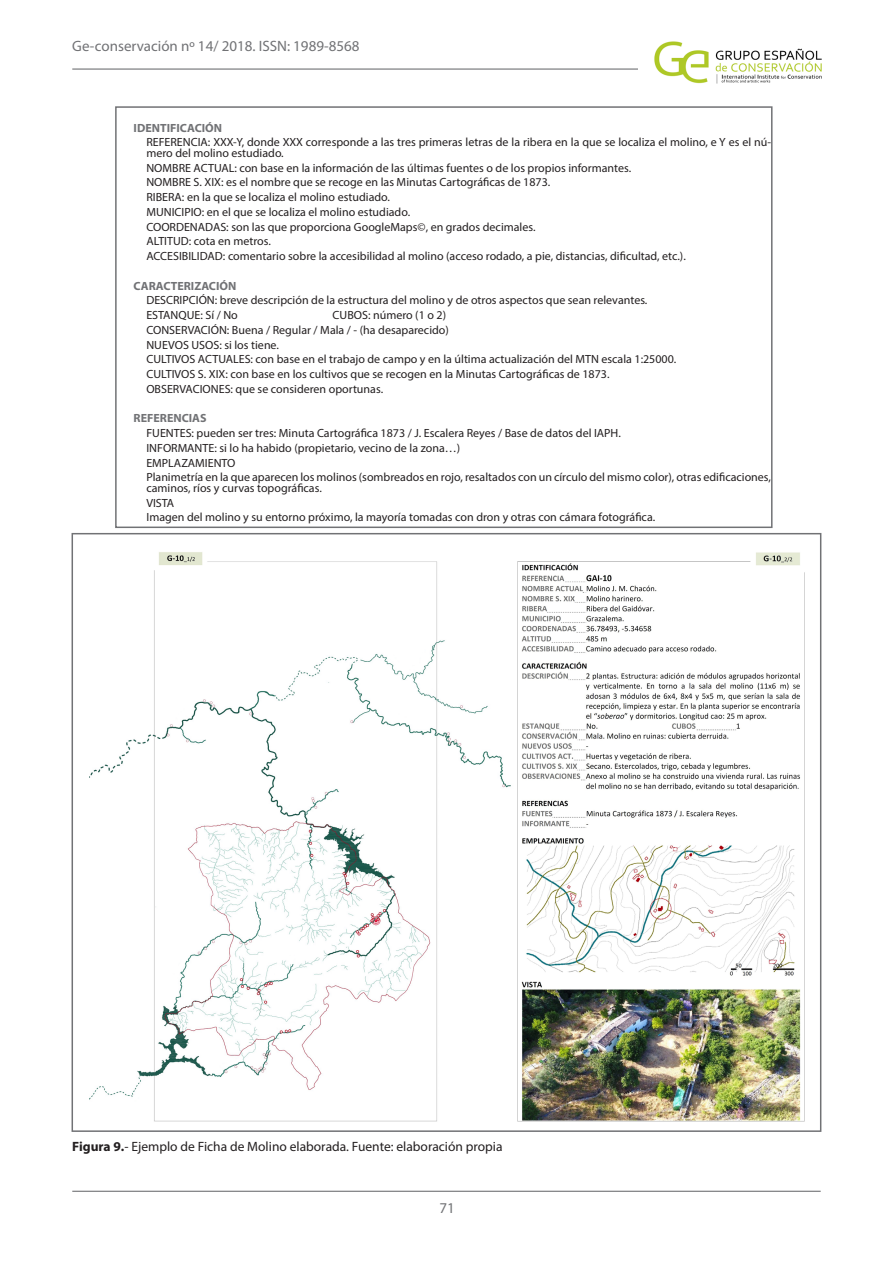
<style>
.page{position:relative;width:893px;height:1263px;background:#fff}
.page>*{position:absolute;margin:0;border:0;box-sizing:border-box;transform-origin:0 0}
.t1{font:15px "Myriad Pro";color:#717275}
.Pies_de_foto{font:13.5px "Myriad Pro";color:#231f20}
.Estilo_de_párrafo_1{font:11.85px/10.5px "Myriad Pro";color:#231f20}
.Estilo_de_párrafo_1-2{font:700 11.85px "Myriad Pro";color:#717275}
.s1{font-weight:700}
</style>
<div class="page">
<hr style="left:72px;top:68px;width:567px;height:2px;background:#717275">
<hr style="left:72px;top:1191px;width:749px;height:1px;background:#717275">
<img style="left:654px;top:41px;width:168px;height:43px">
<img style="left:90px;top:552px;width:715px;height:570px">
<div style="left:115px;top:106px;width:657px;height:422px;border:2px solid #717275"></div>
<p class="t1" style="left:72px;top:37px;width:289px">Ge-conservación nº 14/ 2018. ISSN: 1989-8568</p>
<p class="Estilo_de_párrafo_1-2" style="left:134px;top:120px;width:90px">IDENTIFICACIÓN</p>
<p class="Estilo_de_párrafo_1" style="left:146px;top:137px;width:626px">REFERENCIA: XXX-Y, donde XXX corresponde a las tres primeras letras de la ribera en la que se localiza el molino, e Y es el nú&shy;mero del molino estudiado.</p>
<p class="Estilo_de_párrafo_1" style="left:146px;top:162px;width:486px">NOMBRE ACTUAL: con base en la información de las últimas fuentes o de los propios informantes.</p>
<p class="Estilo_de_párrafo_1" style="left:146px;top:177px;width:405px">NOMBRE S. XIX: es el nombre que se recoge en las Minutas Cartográficas de 1873.</p>
<p class="Estilo_de_párrafo_1" style="left:146px;top:192px;width:245px">RIBERA: en la que se localiza el molino estudiado.</p>
<p class="Estilo_de_párrafo_1" style="left:146px;top:206px;width:265px">MUNICIPIO: en el que se localiza el molino estudiado.</p>
<p class="Estilo_de_párrafo_1" style="left:146px;top:221px;width:391px">COORDENADAS: son las que proporciona GoogleMaps©, en grados decimales.</p>
<p class="Estilo_de_párrafo_1" style="left:146px;top:236px;width:126px">ALTITUD: cota en metros.</p>
<p class="Estilo_de_párrafo_1" style="left:146px;top:251px;width:541px">ACCESIBILIDAD: comentario sobre la accesibilidad al molino (acceso rodado, a pie, distancias, dificultad, etc.).</p>
<p class="Estilo_de_párrafo_1-2" style="left:134px;top:278px;width:104px">CARACTERIZACIÓN</p>
<p class="Estilo_de_párrafo_1" style="left:146px;top:295px;width:503px">DESCRIPCIÓN: breve descripción de la estructura del molino y de otros aspectos que sean relevantes.</p>
<p class="Estilo_de_párrafo_1" style="left:146px;top:310px;width:93px">ESTANQUE: Sí / No</p>
<p class="Estilo_de_párrafo_1" style="left:333px;top:310px;width:115px">CUBOS: número (1 o 2)</p>
<p class="Estilo_de_párrafo_1" style="left:146px;top:324px;width:304px">CONSERVACIÓN: Buena / Regular / Mala / - (ha desaparecido)</p>
<p class="Estilo_de_párrafo_1" style="left:146px;top:339px;width:134px">NUEVOS USOS: si los tiene.</p>
<p class="Estilo_de_párrafo_1" style="left:146px;top:354px;width:531px">CULTIVOS ACTUALES: con base en el trabajo de campo y en la última actualización del MTN escala 1:25000.</p>
<p class="Estilo_de_párrafo_1" style="left:146px;top:369px;width:465px">CULTIVOS S. XIX: con base en los cultivos que se recogen en la Minutas Cartográficas de 1873.</p>
<p class="Estilo_de_párrafo_1" style="left:146px;top:383px;width:238px">OBSERVACIONES: que se consideren oportunas.</p>
<p class="Estilo_de_párrafo_1-2" style="left:134px;top:411px;width:74px">REFERENCIAS</p>
<p class="Estilo_de_párrafo_1" style="left:146px;top:428px;width:476px">FUENTES: pueden ser tres: Minuta Cartográfica 1873 / J. Escalera Reyes / Base de datos del IAPH.</p>
<p class="Estilo_de_párrafo_1" style="left:146px;top:442px;width:315px">INFORMANTE: si lo ha habido (propietario, vecino de la zona…)</p>
<p class="Estilo_de_párrafo_1" style="left:146px;top:457px;width:91px">EMPLAZAMIENTO</p>
<p class="Estilo_de_párrafo_1" style="left:146px;top:472px;width:626px">Planimetría en la que aparecen los molinos (sombreados en rojo, resaltados con un círculo del mismo color), otras edificaciones, caminos, ríos y curvas topográficas.</p>
<p class="Estilo_de_párrafo_1" style="left:146px;top:497px;width:29px">VISTA</p>
<p class="Estilo_de_párrafo_1" style="left:146px;top:512px;width:510px">Imagen del molino y su entorno próximo, la mayoría tomadas con dron y otras con cámara fotográfica.</p>
<p class="Pies_de_foto" style="left:72px;top:1138px;width:432px"><span class="s1">Figura 9.</span>- Ejemplo de Ficha de Molino elaborada. Fuente: elaboración propia</p>
<p class="t1" style="left:439px;top:1198px;width:17px">71</p>
</div>
